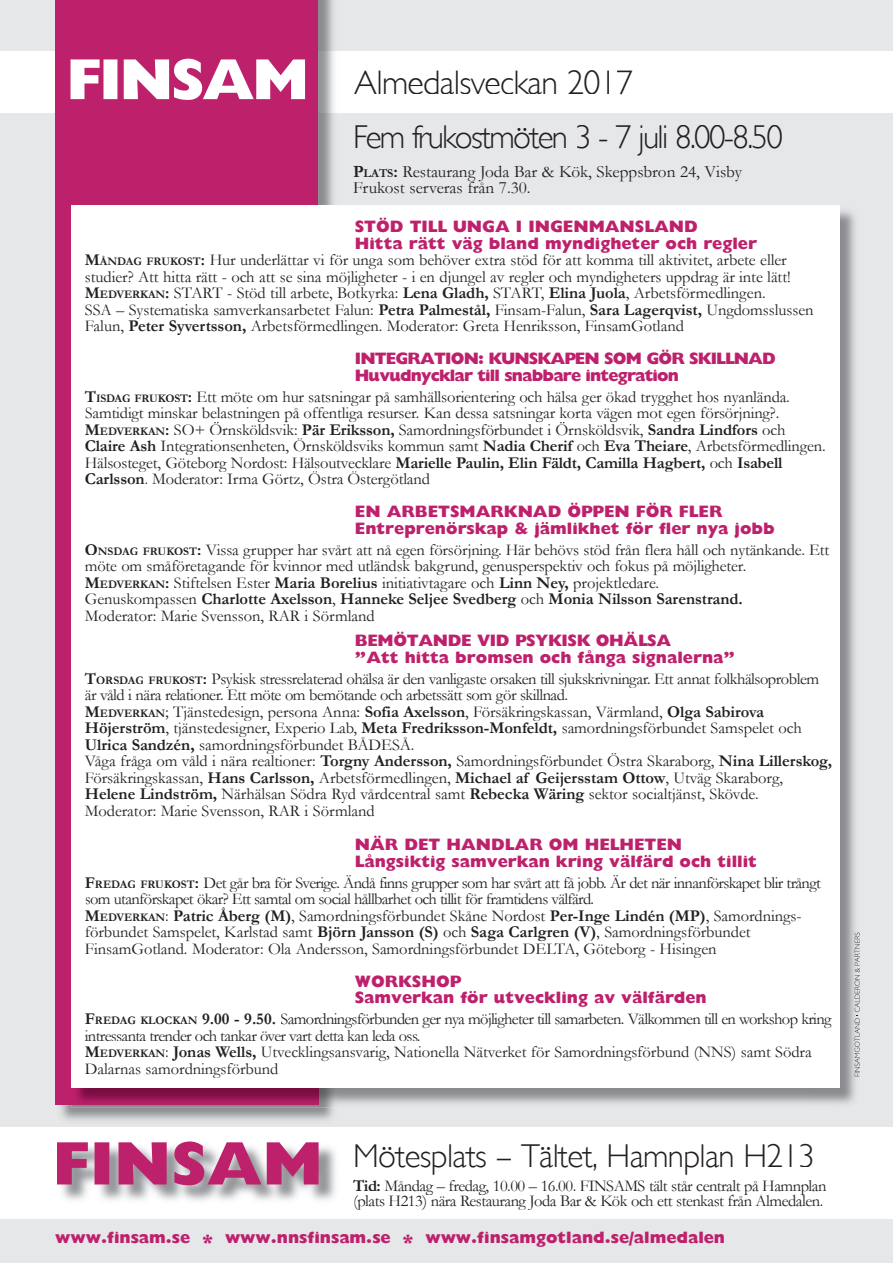
<style>
.page{position:relative;width:893px;height:1263px;background:#fff}
.page>*{position:absolute;margin:0;border:0;box-sizing:border-box;transform-origin:0 0}
.t1{font:300 34.05px "Gill Sans";letter-spacing:-.02em;color:#231f20}
.t2{font:300 33px "Gill Sans";letter-spacing:-.02em;color:#231f20}
.t3{font:300 33px "Gill Sans";letter-spacing:-.05em;color:#231f20}
.t4{font:17.25px/16.5px "Garamond";letter-spacing:-.005em;color:#231f20}
.t5{font:16.5px/16.5px "Garamond";letter-spacing:-.01em;color:#231f20}
.t6{font:800 16.5px/16.5px "Gill Sans";color:#be216c}
.t7{font:16.5px/16.5px "Garamond";letter-spacing:-.04em;color:#231f20}
.t8{font:16.5px/15px "Garamond";letter-spacing:-.03em;color:#231f20}
.t9{font:800 16.5px/16.5px "Gill Sans";letter-spacing:-.05em;color:#be216c}
.s1{font-weight:800;font-size:58.35px;color:#fff}
.s2{font-weight:700}
.s3{font-weight:700;font-size:12.15px}
.s4{font-weight:700;font-size:11.55px}
.s5{font-weight:800;font-size:61.95px;color:#be216c}
</style>
<div class="page">
<div style="left:0;top:0;width:893px;height:50px;background:#e6e7e9"></div>
<div style="left:0;top:113px;width:893px;height:1014px;background:#e6e7e9"></div>
<img style="left:318px;top:0;width:20px;height:113px">
<img style="left:318px;top:113px;width:16px;height:92px">
<img style="left:56px;top:1104px;width:278px;height:17px">
<div style="left:56px;top:0;width:262px;height:1104px;background:#be216c"></div>
<div style="left:0;top:1219px;width:893px;height:44px;background:#e6e7e9"></div>
<img style="left:808px;top:210px;width:52px;height:894px">
<img style="left:72px;top:1088px;width:266px;height:19px">
<img style="left:72px;top:1088px;width:246px;height:16px">
<img style="left:855px;top:1018px;width:5px;height:58px">
<img style="left:855px;top:932px;width:5px;height:82px">
<div style="left:71px;top:205px;width:769px;height:883px;background:#fff"></div>
<hr style="left:145px;top:471px;width:246px;height:1px;background:#231f20">
<hr style="left:396px;top:471px;width:34px;height:1px;background:#231f20">
<hr style="left:195px;top:736px;width:162px;height:1px;background:#231f20">
<hr style="left:174px;top:907px;width:86px;height:1px;background:#231f20">
<img style="left:62px;top:1146px;width:274px;height:55px">
<hr style="left:380px;top:1195px;width:196px;height:1px;background:#231f20">
<hr style="left:580px;top:1195px;width:242px;height:1px;background:#231f20">
<h1 class="t1" style="left:66px;top:63px;width:568px"><span class="s1">FINSAM</span> Almedalsveckan 2017</h1>
<h2 class="t3" style="left:353px;top:118px;width:431px">Fem frukostmöten 3 - 7 juli 8.00-8.50</h2>
<p class="t4" style="left:353px;top:163px;width:390px"><span class="s2">P</span><span class="s3">LATS</span><span class="s2">:</span> Restaurang Joda Bar &amp; Kök, Skeppsbron 24, Visby<br>Frukost serveras från 7.30.</p>
<p class="t6" style="left:355px;top:219px;width:404px">STÖD TILL UNGA I INGENMANSLAND<br>Hitta rätt väg bland myndigheter och regler</p>
<p class="t5" style="left:85px;top:251px;width:730px"><span class="s2">M</span><span class="s4">ÅNDAG FRUKOST</span><span class="s2">:</span> Hur underlättar vi för unga som behöver extra stöd för att komma till aktivitet, arbete eller studier? Att hitta rätt - och att se sina möjligheter - i en djungel av regler och myndigheters uppdrag är inte lätt!<br><span class="s2">M</span><span class="s4">EDVERKAN</span><span class="s2">:</span> START - Stöd till arbete, Botkyrka: <span class="s2">Lena Gladh,</span> START, <span class="s2">Elina Juola</span>, Arbetsförmedlingen.<br>SSA – Systematiska samverkansarbetet Falun: <span class="s2">Petra Palmestål,</span> Finsam-Falun, <span class="s2">Sara Lagerqvist,</span> Ungdomsslussen Falun, <span class="s2">Peter Syvertsson,</span> Arbetsförmedlingen. Moderator: Greta Henriksson, FinsamGotland</p>
<p class="t9" style="left:355px;top:351px;width:423px">INTEGRATION: KUNSKAPEN SOM GÖR SKILLNAD<br>Huvudnycklar till snabbare integration</p>
<p class="t5" style="left:85px;top:388px;width:742px"><span class="s2">T</span><span class="s4">ISDAG FRUKOST</span><span class="s2">:</span> Ett möte om hur satsningar på samhällsorientering och hälsa ger ökad trygghet hos nyanlända.<br>Samtidigt minskar belastningen på offentliga resurser. Kan dessa satsningar korta vägen mot egen försörjning?.<br><span class="s2">M</span><span class="s4">EDVERKAN</span><span class="s2">:</span> SO+ Örnsköldsvik: <span class="s2">Pär Eriksson,</span> Samordningsförbundet i Örnsköldsvik, <span class="s2">Sandra Lindfors</span> och <span class="s2">Claire Ash</span> Integrationsenheten, Örnsköldsviks kommun samt <span class="s2">Nadia Cherif</span> och <span class="s2">Eva Theiare</span>, Arbetsförmedlingen.<br>Hälsosteget, Göteborg Nordost: Hälsoutvecklare <span class="s2">Marielle Paulin, Elin Fäldt, Camilla Hagbert,</span> och <span class="s2">Isabell Carlsson</span>. Moderator: Irma Görtz, Östra Östergötland</p>
<p class="t6" style="left:355px;top:504px;width:422px">EN ARBETSMARKNAD ÖPPEN FÖR FLER<br>Entreprenörskap &amp; jämlikhet för fler nya jobb</p>
<p class="t5" style="left:85px;top:541px;width:746px"><span class="s2">O</span><span class="s4">NSDAG FRUKOST</span><span class="s2">:</span> Vissa grupper har svårt att nå egen försörjning. Här behövs stöd från flera håll och nytänkande. Ett möte om småföretagande för kvinnor med utländsk bakgrund, genusperspektiv och fokus på möjligheter.<br><span class="s2">M</span><span class="s4">EDVERKAN</span><span class="s2">:</span> Stiftelsen Ester <span class="s2">Maria Borelius</span> initiativtagare och <span class="s2">Linn Ney,</span> projektledare.<br>Genuskompassen <span class="s2">Charlotte Axelsson</span>, <span class="s2">Hanneke Seljee Svedberg</span> och <span class="s2">Monia Nilsson Sarenstrand.<br></span>Moderator: Marie Svensson, RAR i Sörmland</p>
<p class="t6" style="left:355px;top:633px;width:382px">BEMÖTANDE VID PSYKISK OHÄLSA<br>”Att hitta bromsen och fånga signalerna”</p>
<p class="t5" style="left:85px;top:670px;width:749px"><span class="s2">T</span><span class="s4">ORSDAG FRUKOST</span><span class="s2">:</span> Psykisk stressrelaterad ohälsa är den vanligaste orsaken till sjukskrivningar. Ett annat folkhälsoproblem är våld i nära relationer. Ett möte om bemötande och arbetssätt som gör skillnad.<br><span class="s2">M</span><span class="s4">EDVERKAN</span>; Tjänstedesign, persona Anna: <span class="s2">Sofia Axelsson</span>, Försäkringskassan, Värmland, <span class="s2">Olga Sabirova Höjerström</span>, tjänstedesigner, Experio Lab, <span class="s2">Meta Fredriksson-Monfeldt,</span> samordningsförbundet Samspelet och <span class="s2">Ulrica Sandzén,</span> samordningsförbundet BÅDESÅ.<br>Våga fråga om våld i nära realtioner: <span class="s2">Torgny Andersson,</span> Samordningsförbundet Östra Skaraborg, <span class="s2">Nina Lillerskog, </span>Försäkringskassan, <span class="s2">Hans Carlsson,</span> Arbetsförmedlingen, <span class="s2">Michael af Geijersstam Ottow</span>, Utväg Skaraborg, <span class="s2">Helene Lindström,</span> Närhälsan Södra Ryd vårdcentral samt <span class="s2">Rebecka Wäring</span> sektor socialtjänst, Skövde.<br>Moderator: Marie Svensson, RAR i Sörmland</p>
<p class="t6" style="left:355px;top:837px;width:404px">NÄR DET HANDLAR OM HELHETEN<br>Långsiktig samverkan kring välfärd och tillit</p>
<p class="t5" style="left:85px;top:874px;width:737px"><span class="s2">F</span><span class="s4">REDAG FRUKOST</span><span class="s2">:</span> Det går bra för Sverige. Ändå finns grupper som har svårt att få jobb. Är det när innanförskapet blir trångt som utanförskapet ökar? Ett samtal om social hållbarhet och tillit för framtidens välfärd.<br><span class="s2">M</span><span class="s4">EDVERKAN</span>: <span class="s2">Patric Åberg (M)</span>, Samordningsförbundet Skåne Nordost <span class="s2">Per-Inge Lindén (MP)</span>, Samordnings&shy;förbundet Samspelet, Karlstad samt <span class="s2">Björn Jansson (S)</span> och <span class="s2">Saga Carlgren (V)</span>, Samordningsförbundet FinsamGotland. Moderator: Ola Andersson, Samordningsförbundet DELTA, Göteborg - Hisingen</p>
<p class="t6" style="left:355px;top:973px;width:353px">WORKSHOP<br>Samverkan för utveckling av välfärden</p>
<p class="t7" style="left:85px;top:1010px;width:748px"><span class="s2">F</span><span class="s4">REDAG KLOCKAN</span> <span class="s2">9.00 - 9.50.</span> Samordningsförbunden ger nya möjligheter till samarbeten. Välkommen till en workshop kring intressanta trender och tankar över vart detta kan leda oss.<br><span class="s2">M</span><span class="s4">EDVERKAN</span>: <span class="s2">Jonas Wells,</span> Utvecklingsansvarig, Nationella Nätverket för Samordningsförbund (NNS) samt Södra Dalarnas samordningsförbund</p>
<h2 class="t2" style="left:53px;top:1136px;width:764px"><span class="s5">FINSAM</span> Mötesplats – Tältet, Hamnplan H213</h2>
<p class="t8" style="left:353px;top:1177px;width:475px"><span class="s2">Tid:</span> Måndag – fredag, 10.00 – 16.00. FINSAMS tält står centralt på Hamnplan (plats H213) nära Restaurang Joda Bar &amp; Kök och ett stenkast från Almedalen.</p>
<p class="t6" style="left:55px;top:1230px;width:671px">www.finsam.se * www.nnsfinsam.se * www.finsamgotland.se/almedalen</p>
</div>
